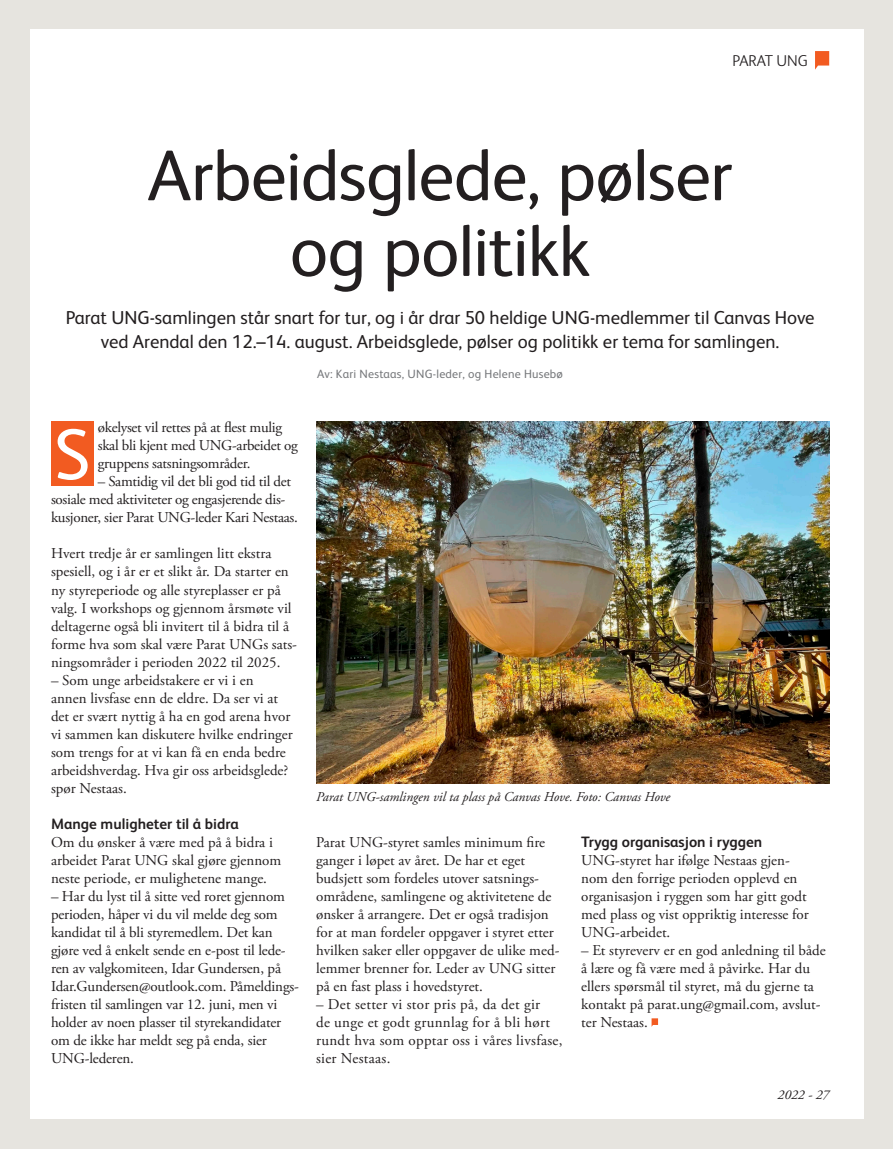
<style>
.page{position:relative;width:893px;height:1149px;background:#fff}
.page>*{position:absolute;margin:0;border:0;box-sizing:border-box;transform-origin:0 0}
.t1{font:72px/75.6px "FS Albert";letter-spacing:-.015em;color:#231f20;text-align:center}
.t2{font:72px "FS Albert";color:#fff}
.t3{font:18.75px/24px "FS Albert";color:#231f20;text-align:center}
.t4{font:300 15.75px "FS Albert";color:#231f20}
.t5{font:15px/18px "Adobe Garamond Pro";color:#231f20}
.t6{font:15px/18px "Adobe Garamond Pro";letter-spacing:-.02em;color:#231f20}
.t7{font:15px/18px "Adobe Garamond Pro";letter-spacing:.02em;color:#231f20}
.t8{font:700 15px "FS Albert";color:#231f20}
.t9{font:italic 13.5px "Adobe Garamond Pro";color:#231f20}
.t10{font:12px "FS Albert";letter-spacing:.02em;color:#76787b}
</style>
<div class="page">
<div style="left:0;top:0;width:893px;height:1148px;background:#e6e4df"></div>
<div style="left:30px;top:30px;width:833px;height:1088px;background:#fff"></div>
<svg style="left:652px;top:1018px;width:6px;height:8px"></svg>
<img style="left:316px;top:421px;width:513px;height:361px">
<svg style="left:815px;top:51px;width:14px;height:19px"></svg>
<div style="left:51px;top:421px;width:43px;height:65px;background:#f25b21"></div>
<p class="t4" style="left:733px;top:51px;width:77px">PARAT UNG</p>
<h1 class="t1" style="left:148px;top:137px;width:587px">Arbeidsglede, pølser og politikk</h1>
<p class="t3" style="left:66px;top:305px;width:750px">Parat UNG-samlingen står snart for tur, og i år drar 50 heldige UNG-medlemmer til Canvas Hove ved Arendal den 12.–14. august. Arbeidsglede, pølser og politikk er tema for samlingen.</p>
<p class="t10" style="left:317px;top:367px;width:247px">Av: Kari Nestaas, UNG-leder, og Helene Husebø</p>
<p class="t6" style="left:98px;top:419px;width:202px">økelyset vil rettes på at flest mulig skal bli kjent med UNG-arbeidet og gruppens satsningsområder.</p>
<p class="t6" style="left:51px;top:473px;width:248px;text-indent:47px">– Samtidig vil det bli god tid til det sosiale med aktiviteter og engasjerende dis&shy;kusjoner, sier Parat UNG-leder Kari Nestaas.</p>
<p class="t5" style="left:51px;top:545px;width:248px">Hvert tredje år er samlingen litt ekstra spesiell, og i år er et slikt år. Da starter en ny styreperiode og alle styreplasser er på valg. I workshops og gjennom årsmøte vil deltagerne også bli invitert til å bidra til å forme hva som skal være Parat UNGs sats&shy;ningsområder i perioden 2022 til 2025.</p>
<p class="t5" style="left:51px;top:671px;width:243px">– Som unge arbeidstakere er vi i en annen livsfase enn de eldre. Da ser vi at det er svært nyttig å ha en god arena hvor vi sammen kan diskutere hvilke endringer som trengs for at vi kan få en enda bedre arbeidshverdag. Hva gir oss arbeidsglede? spør Nestaas.</p>
<p class="t8" style="left:51px;top:814px;width:189px">Mange muligheter til å bidra</p>
<p class="t5" style="left:51px;top:833px;width:232px">Om du ønsker å være med på å bidra i arbeidet Parat UNG skal gjøre gjennom neste periode, er mulighetene mange.</p>
<p class="t5" style="left:51px;top:887px;width:250px">– Har du lyst til å sitte ved roret gjennom perioden, håper vi du vil melde deg som kandidat til å bli styremedlem. Det kan gjøre ved å enkelt sende en e-post til lede&shy;ren av valgkomiteen, Idar Gundersen, på Idar.Gundersen@outlook.com. Påmeldings&shy;fristen til samlingen var 12. juni, men vi holder av noen plasser til styrekandidater om de ikke har meldt seg på enda, sier UNG-lederen.</p>
<h1 class="t2" style="left:54px;top:413px;width:38px">S</h1>
<p class="t9" style="left:316px;top:788px;width:356px">Parat UNG-samlingen vil ta plass på Canvas Hove. Foto: Canvas Hove</p>
<p class="t5" style="left:316px;top:833px;width:245px">Parat UNG-styret samles minimum fire ganger i løpet av året. De har et eget budsjett som fordeles utover satsnings&shy;områdene, samlingene og aktivitetene de ønsker å arrangere. Det er også tradisjon for at man fordeler oppgaver i styret etter hvilken saker eller oppgaver de ulike med&shy;lemmer brenner for. Leder av UNG sitter på en fast plass i hovedstyret.</p>
<p class="t7" style="left:316px;top:995px;width:248px">– Det setter vi stor pris på, da det gir<br>de unge et godt grunnlag for å bli hørt rundt hva som opptar oss i våres livsfase, sier Nestaas.</p>
<p class="t8" style="left:581px;top:832px;width:183px">Trygg organisasjon i ryggen</p>
<p class="t5" style="left:581px;top:851px;width:229px">UNG-styret har ifølge Nestaas gjen&shy;nom den forrige perioden opplevd en organisasjon i ryggen som har gitt godt med plass og vist oppriktig interesse for UNG-arbeidet.</p>
<p class="t5" style="left:581px;top:941px;width:246px">– Et styreverv er en god anledning til både å lære og få være med å påvirke. Har du ellers spørsmål til styret, må du gjerne ta kontakt på parat.ung@gmail.com, avslut&shy;ter Nestaas.</p>
<p class="t9" style="left:778px;top:1086px;width:53px">2022 - 27</p>
</div>
